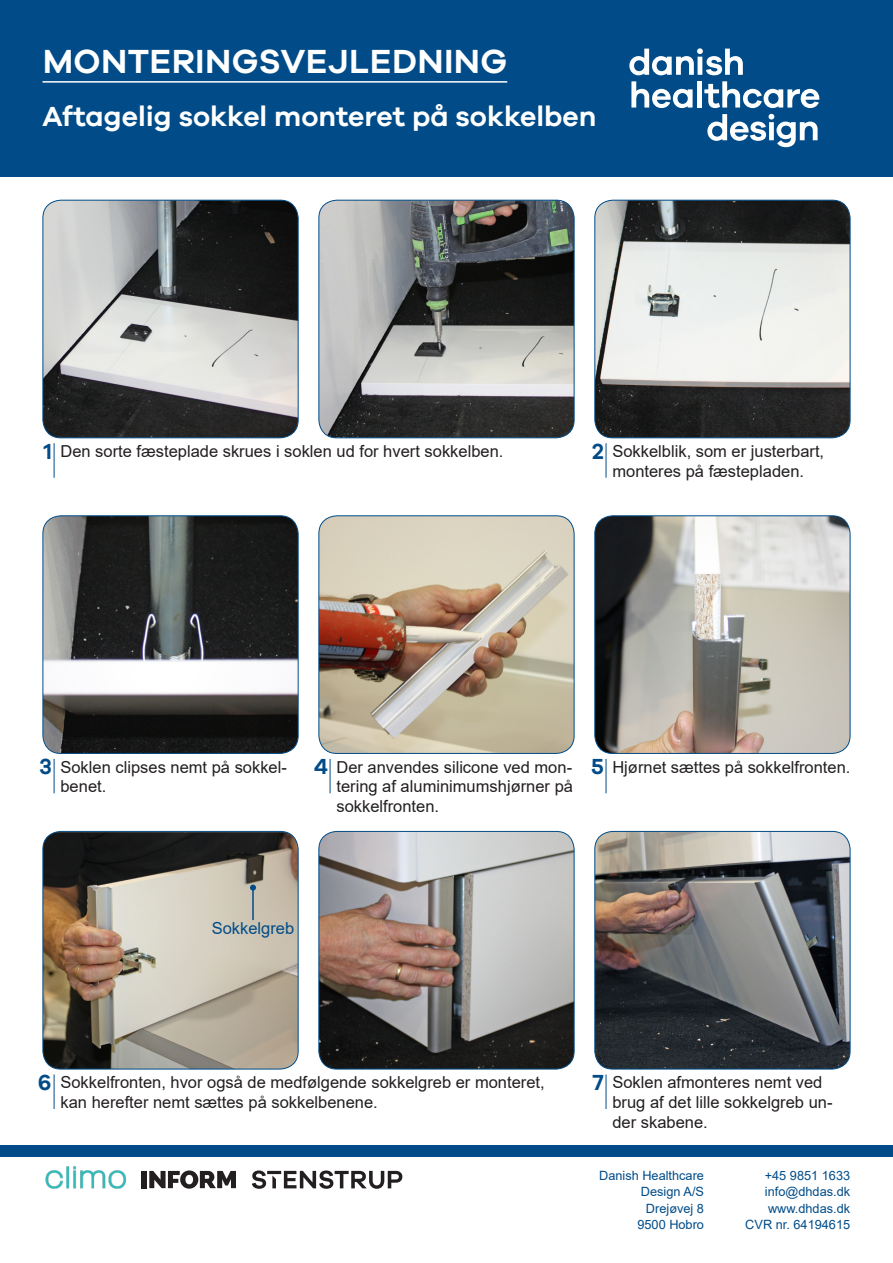
<style>
.page{position:relative;width:893px;height:1263px;background:#fff}
.page>*{position:absolute;margin:0;border:0;box-sizing:border-box;transform-origin:0 0}
.t1{font:600 34.5px "Galano Grotesque";letter-spacing:.01em;color:#fff}
.t2{font:600 28.5px "Galano Grotesque";color:#fff}
.t3{font:600 22.5px "Galano Grotesque";color:#014c88}
.t4{font:16.5px/19.8px "Arial";color:#231f20}
.t5{font:16.5px "Arial";color:#014c88}
.t6{font:12.75px/16.5px "Arial";color:#014c88;text-align:right}
</style>
<div class="page">
<svg style="left:252px;top:1170px;width:150px;height:19px"></svg>
<img style="left:46px;top:1167px;width:81px;height:22px">
<svg style="left:149px;top:1170px;width:87px;height:19px"></svg>
<div style="left:142px;top:1171px;width:5px;height:17px;background:#231f20"></div>
<div style="left:0;top:1145px;width:893px;height:12px;background:#014c88"></div>
<div style="left:0;top:0;width:893px;height:177px;background:#014c88"></div>
<svg style="left:629px;top:48px;width:114px;height:27px"></svg>
<svg style="left:631px;top:81px;width:62px;height:27px"></svg>
<hr style="left:698px;top:81px;width:4px;height:27px;background:#fff">
<svg style="left:704px;top:81px;width:115px;height:27px"></svg>
<svg style="left:707px;top:114px;width:111px;height:33px"></svg>
<hr style="left:43px;top:81px;width:464px;height:2px;background:#fff">
<img style="left:43px;top:200px;width:255px;height:238px">
<div style="left:43px;top:200px;width:256px;height:238px;border:1px solid #014c88;border-radius:18px"></div>
<img style="left:43px;top:832px;width:255px;height:237px">
<div style="left:43px;top:831px;width:256px;height:238px;border:1px solid #014c88;border-radius:18px"></div>
<img style="left:43px;top:516px;width:255px;height:237px">
<div style="left:43px;top:515px;width:256px;height:239px;border:1px solid #014c88;border-radius:18px"></div>
<hr style="left:54px;top:443px;width:1px;height:35px;background:#014c88">
<hr style="left:54px;top:1074px;width:1px;height:35px;background:#014c88">
<hr style="left:54px;top:759px;width:1px;height:34px;background:#014c88">
<img style="left:595px;top:200px;width:255px;height:238px">
<div style="left:594px;top:200px;width:256px;height:238px;border:1px solid #014c88;border-radius:18px"></div>
<img style="left:595px;top:831px;width:255px;height:238px">
<div style="left:594px;top:831px;width:256px;height:238px;border:1px solid #014c88;border-radius:18px"></div>
<img style="left:595px;top:516px;width:255px;height:237px">
<div style="left:594px;top:515px;width:256px;height:239px;border:1px solid #014c88;border-radius:18px"></div>
<hr style="left:606px;top:443px;width:1px;height:35px;background:#014c88">
<hr style="left:606px;top:759px;width:1px;height:34px;background:#014c88">
<img style="left:319px;top:200px;width:255px;height:238px">
<div style="left:318px;top:200px;width:256px;height:238px;border:1px solid #014c88;border-radius:18px"></div>
<img style="left:319px;top:831px;width:255px;height:238px">
<div style="left:318px;top:831px;width:256px;height:238px;border:1px solid #014c88;border-radius:18px"></div>
<img style="left:319px;top:516px;width:255px;height:237px">
<div style="left:318px;top:515px;width:256px;height:239px;border:1px solid #014c88;border-radius:18px"></div>
<hr style="left:606px;top:1074px;width:1px;height:35px;background:#014c88">
<hr style="left:330px;top:759px;width:1px;height:34px;background:#014c88">
<hr style="left:252px;top:888px;width:2px;height:32px;background:#014c88">
<svg style="left:250px;top:885px;width:6px;height:6px"></svg>
<p class="t1" style="left:43px;top:40px;width:466px">MONTERINGSVEJLEDNING</p>
<p class="t2" style="left:43px;top:99px;width:555px">Aftagelig sokkel monteret på sokkelben</p>
<p class="t3" style="left:44px;top:437px;width:10px">1</p>
<p class="t4" style="left:60px;top:441px;width:444px">Den sorte fæsteplade skrues i soklen ud for hvert sokkelben.</p>
<p class="t3" style="left:592px;top:437px;width:13px">2</p>
<p class="t4" style="left:612px;top:441px;width:213px">Sokkelblik, som er justerbart,</p>
<p class="t4" style="left:612px;top:461px;width:193px">monteres på fæstepladen.</p>
<p class="t3" style="left:39px;top:753px;width:14px">3</p>
<p class="t4" style="left:60px;top:757px;width:228px">Soklen clipses nemt på sokkel&shy;benet.</p>
<p class="t3" style="left:314px;top:753px;width:15px">4</p>
<p class="t4" style="left:336px;top:757px;width:238px">Der anvendes silicone ved mon&shy;tering af aluminimumshjørner på</p>
<p class="t4" style="left:336px;top:796px;width:104px">sokkelfronten.</p>
<p class="t3" style="left:591px;top:753px;width:14px">5</p>
<p class="t4" style="left:612px;top:757px;width:240px">Hjørnet sættes på sokkelfronten.</p>
<p class="t5" style="left:212px;top:917px;width:84px">Sokkelgreb</p>
<p class="t3" style="left:38px;top:1068px;width:15px">6</p>
<p class="t4" style="left:60px;top:1072px;width:486px">Sokkelfronten, hvor også de medfølgende sokkelgreb er monteret, kan herefter nemt sættes på sokkelbenene.</p>
<p class="t3" style="left:593px;top:1068px;width:13px">7</p>
<p class="t4" style="left:612px;top:1072px;width:222px">Soklen afmonteres nemt ved brug af det lille sokkelgreb un&shy;der skabene.</p>
<p class="t6" style="left:599px;top:1167px;width:106px">Danish Healthcare<br>Design A/S<br>Drejøvej 8<br>9500 Hobro</p>
<p class="t6" style="left:745px;top:1167px;width:106px">+45 9851 1633 info@dhdas.dk www.dhdas.dk<br>CVR nr. 64194615</p>
</div>
